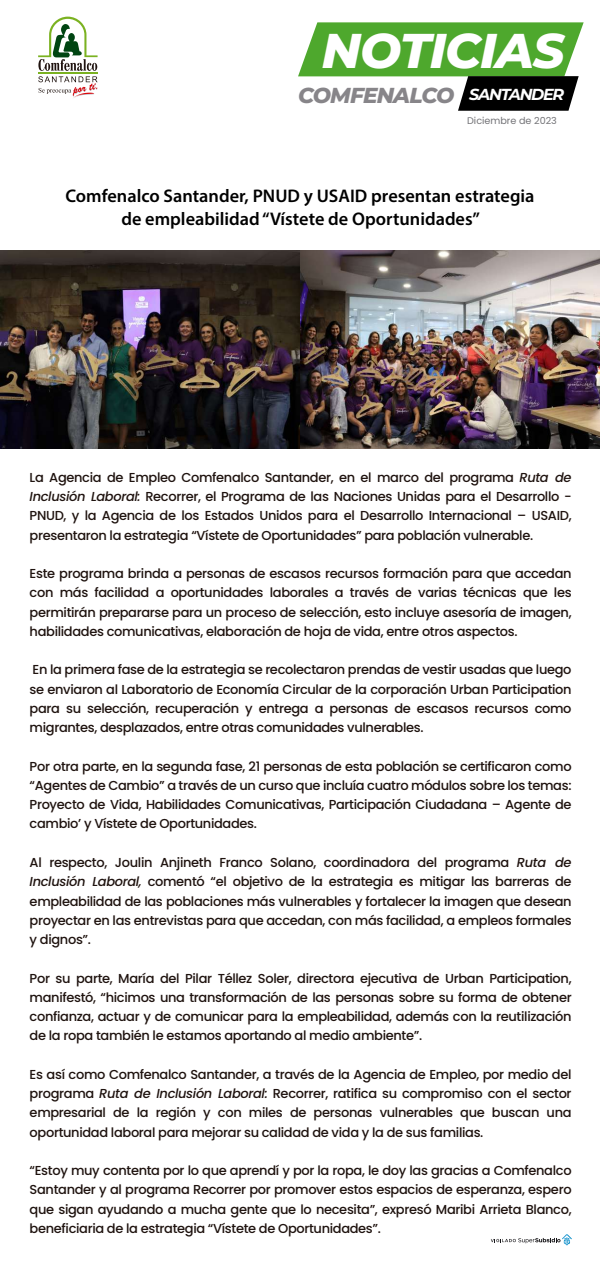
<style>
.page{position:relative;width:600px;height:1272px;background:#fff}
.page>*{position:absolute;margin:0;border:0;box-sizing:border-box;transform-origin:0 0}
.t1{font:italic 800 48.7px "Montserrat";letter-spacing:-.02em;color:#fff}
.t2{font:italic 800 21.6px "Montserrat";letter-spacing:-.04em;color:#878589}
.t3{font:600 18.3px/23.4px "Myriad Pro";color:#000;text-align:center}
.t4{font:500 13px/19.2px "Poppins";letter-spacing:-.025em;color:#1f130f;text-align:justify}
.t5{font:9.6px "Poppins";color:#737377}
.s1{font-weight:700;font-size:15.9px;color:#fff}
.s2{font-style:italic}
</style>
<div class="page">
<svg style="left:298px;top:22px;width:286px;height:89px"></svg>
<svg style="left:38px;top:17px;width:60px;height:81px"></svg>
<svg style="left:491px;top:1234px;width:81px;height:11px"></svg>
<img style="left:300px;top:250px;width:300px;height:199px">
<img style="left:0;top:250px;width:300px;height:199px">
<h1 class="t1" style="left:322px;top:15px;width:245px">NOTICIAS</h1>
<h2 class="t2" style="left:298px;top:79px;width:268px">COMFENALCO <span class="s1">SANTANDER</span></h2>
<p class="t5" style="left:467px;top:115px;width:91px">Diciembre de 2023</p>
<h3 class="t3" style="left:66px;top:184px;width:470px">Comfenalco Santander, PNUD y USAID presentan estrategia de empleabilidad “Vístete de Oportunidades”</h3>
<p class="t4" style="left:30px;top:468px;width:544px">La Agencia de Empleo Comfenalco Santander, en el marco del programa <span class="s2">Ruta de Inclusión Laboral:</span> Recorrer, el Programa de las Naciones Unidas para el Desarrollo - PNUD, y la Agencia de los Estados Unidos para el Desarrollo Internacional – USAID, presentaron la estrategia “Vístete de Oportunidades” para población vulnerable.</p>
<p class="t4" style="left:30px;top:564px;width:544px">Este programa brinda a personas de escasos recursos formación para que accedan con más facilidad a oportunidades laborales a través de varias técnicas que les permitirán prepararse para un proceso de selección, esto incluye asesoría de imagen, habilidades comunicativas, elaboración de hoja de vida, entre otros aspectos.</p>
<p class="t4" style="left:30px;top:660px;width:544px">En la primera fase de la estrategia se recolectaron prendas de vestir usadas que luego se enviaron al Laboratorio de Economía Circular de la corporación Urban Participation para su selección, recuperación y entrega a personas de escasos recursos como migrantes, desplazados, entre otras comunidades vulnerables.</p>
<p class="t4" style="left:30px;top:756px;width:544px">Por otra parte, en la segunda fase, 21 personas de esta población se certificaron como “Agentes de Cambio” a través de un curso que incluía cuatro módulos sobre los temas:<br>Proyecto de Vida, Habilidades Comunicativas, Participación Ciudadana – Agente de cambio’ y Vístete de Oportunidades.</p>
<p class="t4" style="left:30px;top:852px;width:544px">Al respecto, Joulin Anjineth Franco Solano, coordinadora del programa <span class="s2">Ruta de Inclusión Laboral,</span> comentó “el objetivo de la estrategia es mitigar las barreras de empleabilidad de las poblaciones más vulnerables y fortalecer la imagen que desean proyectar en las entrevistas para que accedan, con más facilidad, a empleos formales y dignos”.</p>
<p class="t4" style="left:30px;top:968px;width:544px">Por su parte, María del Pilar Téllez Soler, directora ejecutiva de Urban Participation, manifestó, “hicimos una transformación de las personas sobre su forma de obtener confianza, actuar y de comunicar para la empleabilidad, además con la reutilización de la ropa también le estamos aportando al medio ambiente”.</p>
<p class="t4" style="left:30px;top:1064px;width:543px">Es así como Comfenalco Santander, a través de la Agencia de Empleo, por medio del programa <span class="s2">Ruta de Inclusión Laboral:</span> Recorrer, ratifica su compromiso con el sector empresarial de la región y con miles de personas vulnerables que buscan una oportunidad laboral para mejorar su calidad de vida y la de sus familias.</p>
<p class="t4" style="left:30px;top:1160px;width:543px">“Estoy muy contenta por lo que aprendí y por la ropa, le doy las gracias a Comfenalco Santander y al programa Recorrer por promover estos espacios de esperanza, espero que sigan ayudando a mucha gente que lo necesita”, expresó Maribi Arrieta Blanco, beneficiaria de la estrategia “Vístete de Oportunidades”.</p>
</div>
